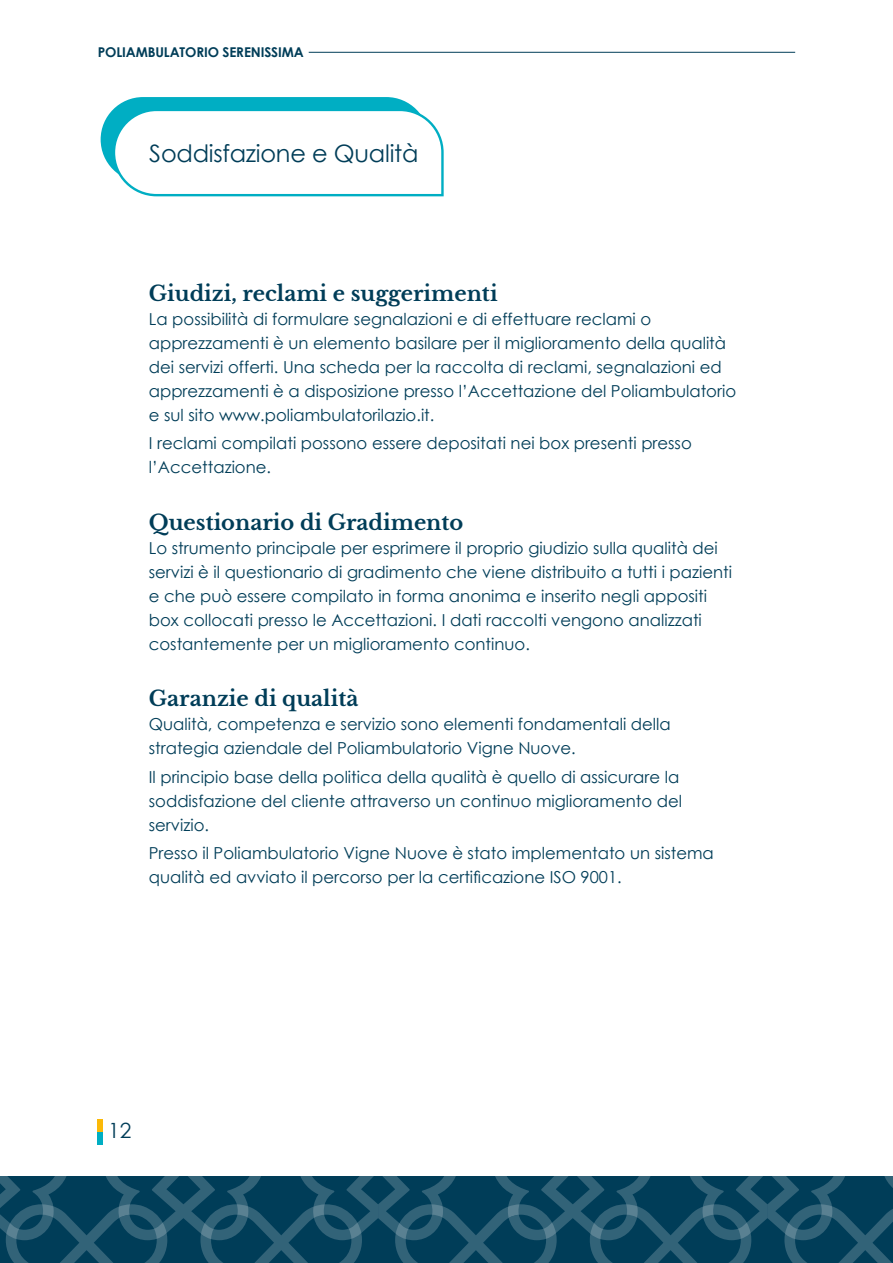
<style>
.page{position:relative;width:893px;height:1263px;background:#fff}
.page>*{position:absolute;margin:0;border:0;box-sizing:border-box;transform-origin:0 0}
.t1{font:24px "Century Gothic";letter-spacing:-.01em;color:#003d58}
.t2{font:700 21px "Libre Baskerville";color:#003d58}
.t3{font:21px "Century Gothic";color:#003d58}
.t4{font:16.5px/24px "Century Gothic";color:#003d58}
.t5{font:700 13.5px "Century Gothic";letter-spacing:-.01em;color:#003d58}
</style>
<div class="page">
<svg style="left:0;top:1176px;width:893px;height:87px;background:#134b64"></svg>
<hr style="left:309px;top:52px;width:486px;height:1px;background:#003d58">
<div style="left:98px;top:1132px;width:5px;height:12px;background:#00aec3"></div>
<div style="left:98px;top:1119px;width:5px;height:13px;background:#fbb908"></div>
<svg style="left:101px;top:97px;width:343px;height:100px"></svg>
<p class="t5" style="left:98px;top:44px;width:208px">POLIAMBULATORIO SERENISSIMA</p>
<h1 class="t1" style="left:149px;top:138px;width:271px">Soddisfazione e Qualità</h1>
<p class="t2" style="left:149px;top:281px;width:350px">Giudizi, reclami e suggerimenti</p>
<p class="t4" style="left:149px;top:307px;width:589px">La possibilità di formulare segnalazioni e di effettuare reclami o apprezzamenti è un elemento basilare per il miglioramento della qualità dei servizi offerti. Una scheda per la raccolta di reclami, segnalazioni ed apprezzamenti è a disposizione presso l’Accettazione del Poliambulatorio e sul sito www.poliambulatorilazio.it.</p>
<p class="t4" style="left:149px;top:431px;width:544px">I reclami compilati possono essere depositati nei box presenti presso l’Accettazione.</p>
<p class="t2" style="left:149px;top:509px;width:316px">Questionario di Gradimento</p>
<p class="t4" style="left:149px;top:536px;width:585px">Lo strumento principale per esprimere il proprio giudizio sulla qualità dei servizi è il questionario di gradimento che viene distribuito a tutti i pazienti e che può essere compilato in forma anonima e inserito negli appositi box collocati presso le Accettazioni. I dati raccolti vengono analizzati costantemente per un miglioramento continuo.</p>
<p class="t2" style="left:149px;top:686px;width:211px">Garanzie di qualità</p>
<p class="t4" style="left:149px;top:712px;width:523px">Qualità, competenza e servizio sono elementi fondamentali della strategia aziendale del Poliambulatorio Vigne Nuove.</p>
<p class="t4" style="left:149px;top:764px;width:535px">Il principio base della politica della qualità è quello di assicurare la soddisfazione del cliente attraverso un continuo miglioramento del servizio.</p>
<p class="t4" style="left:149px;top:841px;width:567px">Presso il Poliambulatorio Vigne Nuove è stato implementato un sistema qualità ed avviato il percorso per la certificazione ISO 9001.</p>
<p class="t3" style="left:108px;top:1118px;width:25px">12</p>
</div>
